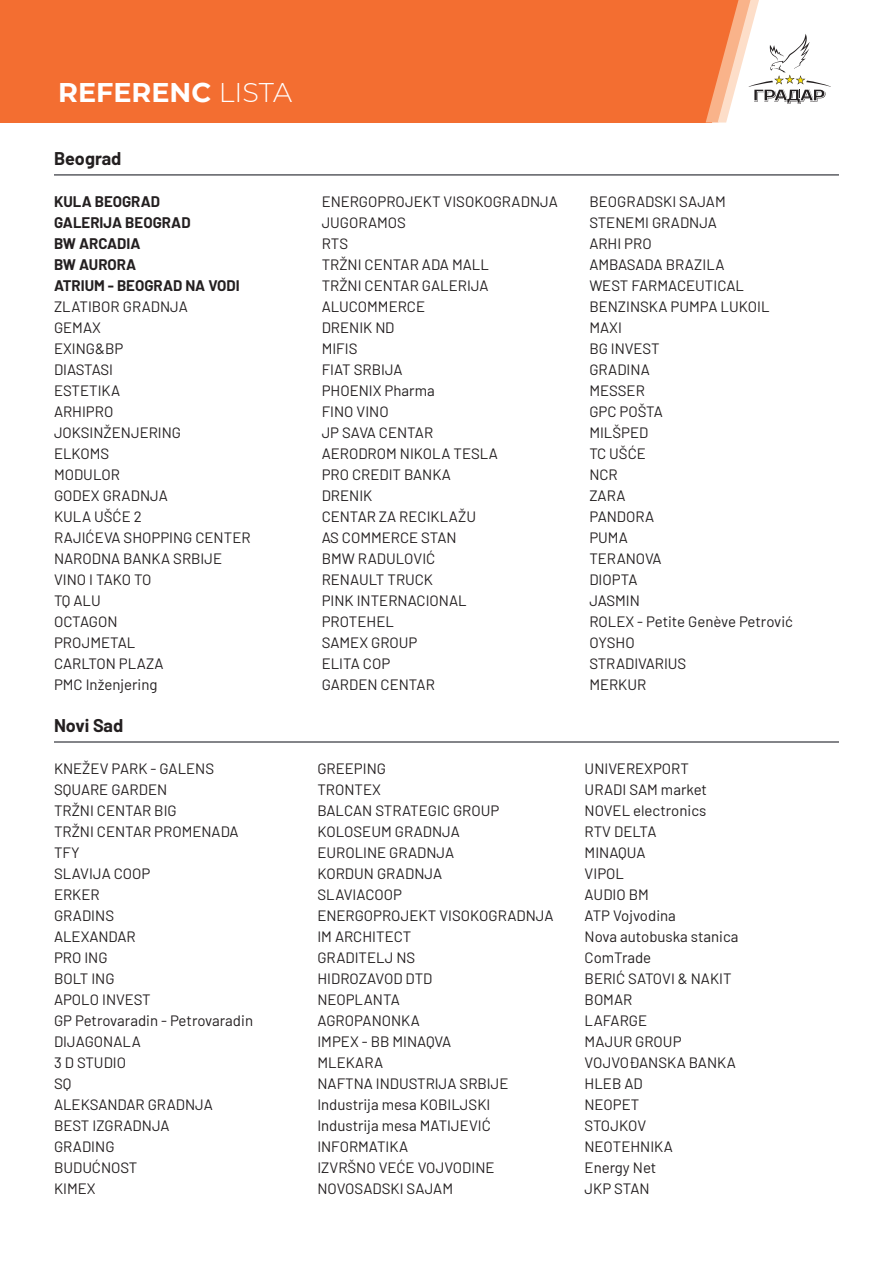
<style>
.page{position:relative;width:893px;height:1263px;background:#fff}
.page>*{position:absolute;margin:0;border:0;box-sizing:border-box;transform-origin:0 0}
.t1{font:700 27px "Montserrat";color:#fff}
.t2{font:700 18px "Barlow";color:#231f20}
.t3{font:15px/21px "Barlow";color:#231f20}
.t4{font:700 15px/21px "Barlow";color:#231f20}
.s1{font-weight:300}
</style>
<div class="page">
<div style="left:0;top:0;width:893px;height:123px;background:#f36e31"></div>
<svg style="left:706px;top:0;width:187px;height:123px;background:#f7e5dc"></svg>
<hr style="left:54px;top:175px;width:785px;height:1px;background:#0a0c14">
<hr style="left:54px;top:742px;width:785px;height:1px;background:#0a0c14">
<h1 class="t1" style="left:58px;top:72px;width:235px">REFERENC <span class="s1">LISTA</span></h1>
<p class="t2" style="left:54px;top:145px;width:69px">Beograd</p>
<p class="t4" style="left:54px;top:189px;width:187px">KULA BEOGRAD<br>GALERIJA BEOGRAD<br>BW ARCADIA<br>BW AURORA<br>ATRIUM - BEOGRAD NA VODI</p>
<p class="t3" style="left:54px;top:294px;width:198px">ZLATIBOR GRADNJA<br>GEMAX<br>EXING&amp;BP<br>DIASTASI<br>ESTETIKA<br>ARHIPRO<br>JOKSINŽENJERING<br>ELKOMS<br>MODULOR<br>GODEX GRADNJA<br>KULA UŠĆE 2<br>RAJIĆEVA SHOPPING CENTER<br>NARODNA BANKA SRBIJE<br>VINO I TAKO TO<br>TQ ALU<br>OCTAGON<br>PROJMETAL<br>CARLTON PLAZA<br>PMC Inženjering</p>
<p class="t3" style="left:322px;top:189px;width:238px">ENERGOPROJEKT VISOKOGRADNJA<br>JUGORAMOS<br>RTS<br>TRŽNI CENTAR ADA MALL<br>TRŽNI CENTAR GALERIJA<br>ALUCOMMERCE<br>DRENIK ND<br>MIFIS<br>FIAT SRBIJA<br>PHOENIX Pharma<br>FINO VINO<br>JP SAVA CENTAR<br>AERODROM NIKOLA TESLA<br>PRO CREDIT BANKA<br>DRENIK<br>CENTAR ZA RECIKLAŽU<br>AS COMMERCE STAN<br>BMW RADULOVIĆ<br>RENAULT TRUCK<br>PINK INTERNACIONAL<br>PROTEHEL<br>SAMEX GROUP<br>ELITA COP<br>GARDEN CENTAR</p>
<p class="t3" style="left:589px;top:189px;width:205px">BEOGRADSKI SAJAM<br>STENEMI GRADNJA<br>ARHI PRO<br>AMBASADA BRAZILA<br>WEST FARMACEUTICAL<br>BENZINSKA PUMPA LUKOIL<br>MAXI<br>BG INVEST<br>GRADINA<br>MESSER<br>GPC POŠTA<br>MILŠPED<br>TC UŠĆE<br>NCR<br>ZARA<br>PANDORA<br>PUMA<br>TERANOVA<br>DIOPTA<br>JASMIN<br>ROLEX - Petite Genève Petrović<br>OYSHO<br>STRADIVARIUS<br>MERKUR</p>
<p class="t2" style="left:54px;top:712px;width:71px">Novi Sad</p>
<p class="t3" style="left:54px;top:756px;width:201px">KNEŽEV PARK - GALENS<br>SQUARE GARDEN<br>TRŽNI CENTAR BIG<br>TRŽNI CENTAR PROMENADA<br>TFY<br>SLAVIJA COOP<br>ERKER<br>GRADINS<br>ALEXANDAR<br>PRO ING<br>BOLT ING<br>APOLO INVEST<br>GP Petrovaradin - Petrovaradin<br>DIJAGONALA<br>3 D STUDIO<br>SQ<br>ALEKSANDAR GRADNJA<br>BEST IZGRADNJA<br>GRADING<br>BUDUĆNOST<br>KIMEX</p>
<p class="t3" style="left:317px;top:756px;width:238px">GREEPING<br>TRONTEX<br>BALCAN STRATEGIC GROUP<br>KOLOSEUM GRADNJA<br>EUROLINE GRADNJA<br>KORDUN GRADNJA<br>SLAVIACOOP<br>ENERGOPROJEKT VISOKOGRADNJA<br>IM ARCHITECT<br>GRADITELJ NS<br>HIDROZAVOD DTD<br>NEOPLANTA<br>AGROPANONKA<br>IMPEX - BB MINAQVA<br>MLEKARA<br>NAFTNA INDUSTRIJA SRBIJE<br>Industrija mesa KOBILJSKI<br>Industrija mesa MATIJEVIĆ<br>INFORMATIKA<br>IZVRŠNO VEĆE VOJVODINE<br>NOVOSADSKI SAJAM</p>
<p class="t3" style="left:585px;top:756px;width:155px">UNIVEREXPORT<br>URADI SAM market<br>NOVEL electronics<br>RTV DELTA<br>MINAQUA<br>VIPOL<br>AUDIO BM<br>ATP Vojvodina<br>Nova autobuska stanica<br>ComTrade<br>BERIĆ SATOVI &amp; NAKIT<br>BOMAR<br>LAFARGE<br>MAJUR GROUP<br>VOJVOĐANSKA BANKA<br>HLEB AD<br>NEOPET<br>STOJKOV<br>NEOTEHNIKA<br>Energy Net<br>JKP STAN</p>
</div>
